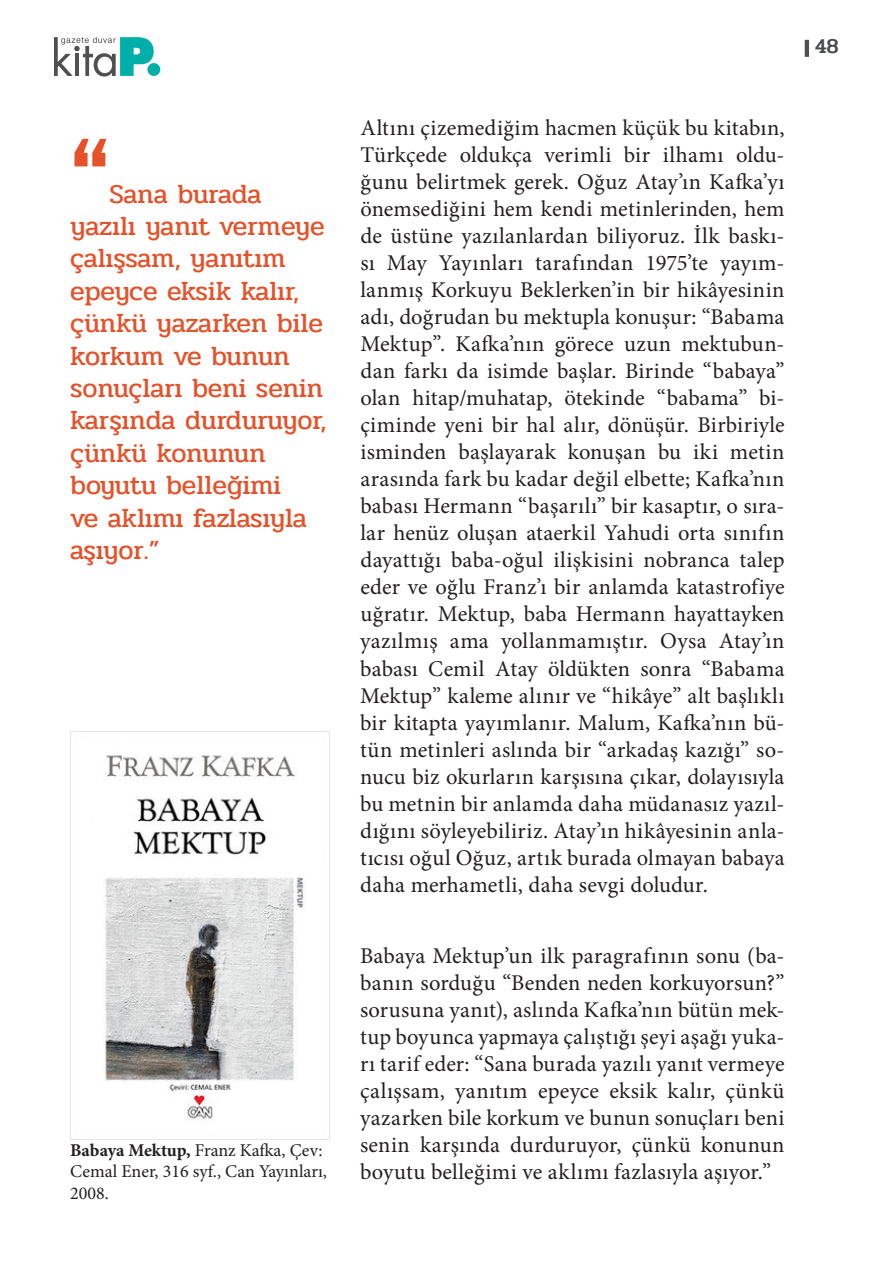
<style>
.page{position:relative;width:893px;height:1263px;background:#fff}
.page>*{position:absolute;margin:0;border:0;box-sizing:border-box;transform-origin:0 0}
.SPOT{font:90px "Akzidenz Grotesk BE Extracondense";color:#e55128}
.SPOT-2{font:27px/32.4px "Pridi";color:#e55128}
.METIN{font:22.5px/27px "Minion Pro";letter-spacing:.01em;color:#231f20;text-align:justify}
.t1{font:500 21px "Pridi";color:#484b4c}
.t2{font:18px/21.6px "Minion Pro";color:#231f20}
.s1{font-weight:700}
</style>
<div class="page">
<svg style="left:54px;top:37px;width:100px;height:40px"></svg>
<div style="left:147px;top:63px;width:13px;height:13px;background:#00afaa;border-radius:50%"></div>
<hr style="left:805px;top:40px;width:4px;height:17px;background:#505050">
<img style="left:105px;top:732px;width:225px;height:407px">
<p class="SPOT" style="left:70px;top:119px;width:41px">“</p>
<p class="SPOT-2" style="left:70px;top:178px;width:258px;text-indent:39px">Sana burada yazılı yanıt vermeye çalışsam, yanıtım epeyce eksik kalır, çünkü yazarken bile korkum ve bunun sonuçları beni senin karşında durduruyor, çünkü konunun boyutu belleğimi<br>ve aklımı fazlasıyla aşıyor.”</p>
<p class="t2" style="left:70px;top:1139px;width:258px"><span class="s1">Babaya Mektup,</span> Franz Kafka, Çev:<br>Cemal Ener, 316 syf., Can Yayınları,<br>2008.</p>
<p class="METIN" style="left:360px;top:115px;width:426px">Altını çizemediğim hacmen küçük bu kitabın, Türkçede oldukça verimli bir ilhamı oldu&shy;ğunu belirtmek gerek. Oğuz Atay’ın Kafka’yı önemsediğini hem kendi metinlerinden, hem de üstüne yazılanlardan biliyoruz. İlk baskı&shy;sı May Yayınları tarafından 1975’te yayım&shy;lanmış Korkuyu Beklerken’in bir hikâyesinin adı, doğrudan bu mektupla konuşur: “Babama Mektup”. Kafka’nın görece uzun mektubun&shy;dan farkı da isimde başlar. Birinde “babaya” olan hitap/muhatap, ötekinde “babama” bi&shy;çiminde yeni bir hal alır, dönüşür. Birbiriyle isminden başlayarak konuşan bu iki metin arasında fark bu kadar değil elbette; Kafka’nın babası Hermann “başarılı” bir kasaptır, o sıra&shy;lar henüz oluşan ataerkil Yahudi orta sınıfın dayattığı baba-oğul ilişkisini nobranca talep eder ve oğlu Franz’ı bir anlamda katastrofiye uğratır. Mektup, baba Hermann hayattayken yazılmış ama yollanmamıştır. Oysa Atay’ın babası Cemil Atay öldükten sonra “Babama Mektup” kaleme alınır ve “hikâye” alt başlıklı bir kitapta yayımlanır. Malum, Kafka’nın bü&shy;tün metinleri aslında bir “arkadaş kazığı” so&shy;nucu biz okurların karşısına çıkar, dolayısıyla bu metnin bir anlamda daha müdanasız yazıl&shy;dığını söyleyebiliriz. Atay’ın hikâyesinin anla&shy;tıcısı oğul Oğuz, artık burada olmayan babaya daha merhametli, daha sevgi doludur.</p>
<p class="METIN" style="left:360px;top:942px;width:426px">Babaya Mektup’un ilk paragrafının sonu (ba&shy;banın sorduğu “Benden neden korkuyorsun?” sorusuna yanıt), aslında Kafka’nın bütün mek&shy;tup boyunca yapmaya çalıştığı şeyi aşağı yuka&shy;rı tarif eder: “Sana burada yazılı yanıt vermeye çalışsam, yanıtım epeyce eksik kalır, çünkü yazarken bile korkum ve bunun sonuçları beni senin karşında durduruyor, çünkü konunun boyutu belleğimi ve aklımı fazlasıyla aşıyor.”</p>
<p class="t1" style="left:815px;top:31px;width:25px">48</p>
</div>
